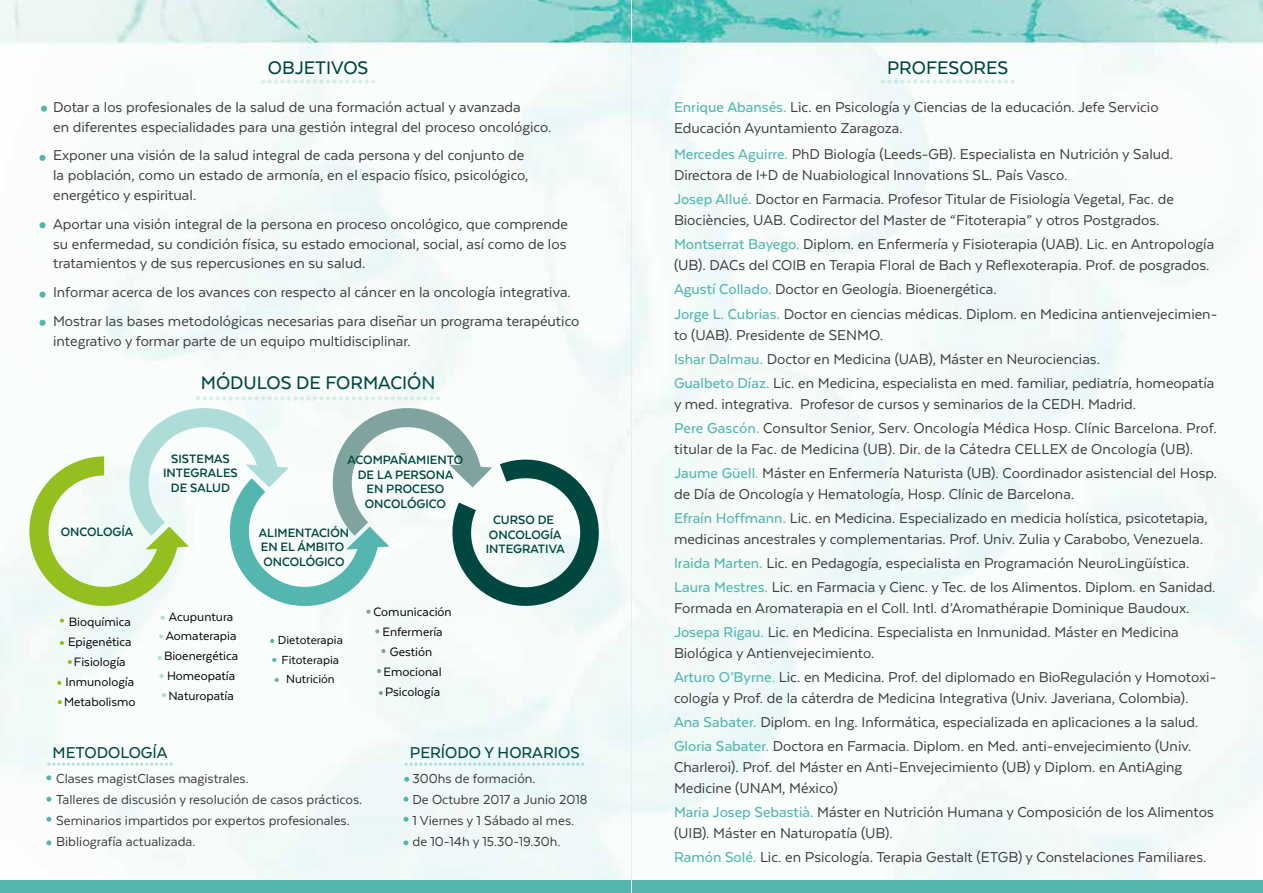
<style>
.page{position:relative;width:1263px;height:893px;background:#fff}
.page>*{position:absolute;margin:0;border:0;box-sizing:border-box;transform-origin:0 0}
.t1{font:500 21px "Texta";color:#00473f}
.t2{font:500 18.15px "Texta";color:#00473f}
.t3{font:16.5px/24px "Texta";color:#3c3c3b}
.t4{font:15px/21px "Texta";color:#3c3c3b}
.t5{font:13.95px/20px "Texta";color:#000;text-align:center}
.t6{font:700 13.95px/14.5px "Texta";color:#00473f;text-align:center}
.t7{font:13.5px/19.2px "Texta";color:#000;text-align:center}
.s1{font-weight:500;color:#54b6af}
.s2{color:#54b6af}
</style>
<div class="page">
<img style="left:0;top:0;width:1263px;height:881px">
<div style="left:0;top:881px;width:1263px;height:12px;background:#54b6af"></div>
<svg style="left:881px;top:79px;width:134px;height:5px"></svg>
<svg style="left:261px;top:79px;width:114px;height:5px"></svg>
<hr style="left:631px;top:0;width:1px;height:893px;background:#ececec">
<svg style="left:41px;top:106px;width:6px;height:6px"></svg>
<div style="left:39px;top:155px;width:7px;height:6px;background:#54b6af;border-radius:50%"></div>
<div style="left:39px;top:292px;width:7px;height:6px;background:#54b6af;border-radius:50%"></div>
<div style="left:39px;top:320px;width:7px;height:6px;background:#54b6af;border-radius:50%"></div>
<div style="left:39px;top:222px;width:7px;height:6px;background:#54b6af;border-radius:50%"></div>
<svg style="left:57px;top:681px;width:4px;height:4px"></svg>
<svg style="left:58px;top:700px;width:4px;height:4px"></svg>
<svg style="left:60px;top:641px;width:4px;height:4px"></svg>
<svg style="left:159px;top:674px;width:5px;height:4px"></svg>
<svg style="left:158px;top:656px;width:4px;height:4px"></svg>
<svg style="left:159px;top:634px;width:4px;height:4px"></svg>
<svg style="left:377px;top:669px;width:4px;height:4px"></svg>
<svg style="left:381px;top:649px;width:4px;height:4px"></svg>
<svg style="left:375px;top:629px;width:4px;height:4px"></svg>
<svg style="left:22px;top:396px;width:586px;height:227px"></svg>
<svg style="left:275px;top:678px;width:4px;height:4px"></svg>
<svg style="left:270px;top:639px;width:4px;height:4px"></svg>
<svg style="left:272px;top:658px;width:4px;height:4px"></svg>
<svg style="left:379px;top:691px;width:4px;height:4px"></svg>
<svg style="left:162px;top:693px;width:4px;height:4px"></svg>
<svg style="left:68px;top:660px;width:4px;height:4px"></svg>
<svg style="left:47px;top:762px;width:126px;height:4px"></svg>
<svg style="left:46px;top:775px;width:5px;height:5px"></svg>
<svg style="left:46px;top:797px;width:5px;height:5px"></svg>
<svg style="left:46px;top:817px;width:5px;height:5px"></svg>
<svg style="left:46px;top:840px;width:5px;height:5px"></svg>
<svg style="left:404px;top:777px;width:5px;height:5px"></svg>
<svg style="left:403px;top:797px;width:5px;height:5px"></svg>
<svg style="left:403px;top:817px;width:5px;height:5px"></svg>
<svg style="left:403px;top:840px;width:5px;height:5px"></svg>
<svg style="left:405px;top:762px;width:179px;height:4px"></svg>
<p class="t1" style="left:268px;top:57px;width:102px">OBJETIVOS</p>
<p class="t3" style="left:53px;top:97px;width:500px;line-height:19.8px">Dotar a los profesionales de la salud de una formación actual y avanzada<br>en diferentes especialidades para una gestión integral del proceso oncológico.</p>
<p class="t3" style="left:53px;top:145px;width:477px;line-height:19.8px">Exponer una visión de la salud integral de cada persona y del conjunto de la población, como un estado de armonía, en el espacio físico, psicológico, energético y espiritual.</p>
<p class="t3" style="left:53px;top:214px;width:516px;line-height:19.8px;text-align:justify">Aportar una visión integral de la persona en proceso oncológico, que comprende su enfermedad, su condición física, su estado emocional, social, así como de los tratamientos y de sus repercusiones en su salud.</p>
<p class="t3" style="left:53px;top:278px;width:528px;line-height:28.8px">Informar acerca de los avances con respecto al cáncer en la oncología integrativa.<br>Mostrar las bases metodológicas necesarias para diseñar un programa terapéutico</p>
<p class="t3" style="left:53px;top:329px;width:359px">integrativo y formar parte de un equipo multidisciplinar.</p>
<p class="t1" style="left:201px;top:371px;width:236px">MÓDULOS DE FORMACIÓN</p>
<p class="t6" style="left:163px;top:451px;width:76px">SISTEMAS<br>INTEGRALES<br>DE SALUD</p>
<p class="t6" style="left:347px;top:452px;width:117px">ACOMPAÑAMIENTO<br>DE LA PERSONA<br>EN PROCESO<br>ONCOLÓGICO</p>
<p class="t6" style="left:61px;top:524px;width:74px">ONCOLOGÍA</p>
<p class="t6" style="left:486px;top:513px;width:81px">CURSO DE<br>ONCOLOGÍA<br>INTEGRATIVA</p>
<p class="t6" style="left:259px;top:525px;width:92px;text-align:left">ALIMENTACIÓN<br>EN EL ÁMBITO<br>ONCOLÓGICO</p>
<p class="t5" style="left:64px;top:612px;width:73px">Bioquímica<br>Epigenética<br>Fisiología<br>Inmunología<br>Metabolismo</p>
<p class="t5" style="left:164px;top:606px;width:76px">Acupuntura<br>Aomaterapia<br>Bioenergética<br>Homeopatía<br>Naturopatía</p>
<p class="t7" style="left:278px;top:631px;width:67px">Dietoterapia<br>Fitoterapia<br>Nutrición</p>
<p class="t5" style="left:373px;top:602px;width:80px">Comunicación<br>Enfermería<br>Gestión<br>Emocional<br>Psicología</p>
<p class="t2" style="left:53px;top:743px;width:116px">METODOLOGÍA</p>
<p class="t4" style="left:56px;top:768px;width:308px">Clases magistClases magistrales.<br>Talleres de discusión y resolución de casos prácticos.<br>Seminarios impartidos por expertos profesionales.<br>Bibliografía actualizada.</p>
<p class="t2" style="left:410px;top:743px;width:171px">PERÍODO Y HORARIOS</p>
<p class="t4" style="left:412px;top:768px;width:177px">300hs de formación.<br>De Octubre 2017 a Junio 2018<br>1 Viernes y 1 Sábado al mes. de 10-14h y 15.30-19.30h.</p>
<p class="t1" style="left:887px;top:57px;width:123px">PROFESORES</p>
<p class="t3" style="left:674px;top:97px;width:486px;line-height:21px"><span class="s1">Enrique Abansés.</span> Lic. en Psicología y Ciencias de la educación. Jefe Servicio<br>Educación Ayuntamiento Zaragoza.</p>
<p class="t3" style="left:674px;top:143px;width:501px;line-height:21px"><span class="s1">Mercedes Aguirre.</span> PhD Biología (Leeds-GB). Especialista en Nutrición y Salud.<br>Directora de l+D de Nuabiological lnnovations SL. País Vasco.</p>
<p class="t3" style="left:674px;top:188px;width:501px;line-height:21px"><span class="s1">Josep Allué.</span> Doctor en Farmacia. Profesor Titular de Fisiología Vegetal, Fac. de<br>Biociències, UAB. Codirector del Master de “Fitoterapia” y otros Postgrados.</p>
<p class="t3" style="left:674px;top:233px;width:542px;line-height:21px"><span class="s1">Montserrat Bayego.</span> Diplom. en Enfermería y Fisioterapia (UAB). Lic. en Antropología (UB). DACs del COIB en Terapia Floral de Bach y Reflexoterapia. Prof. de posgrados.</p>
<p class="t3" style="left:674px;top:276px;width:545px;line-height:25.5px"><span class="s1">Agustí Collado.</span> Doctor en Geología. Bioenergética.<br><span class="s1">Jorge L. Cubrias.</span> Doctor en ciencias médicas. Diplom. en Medicina antienvejecimien-</p>
<p class="t3" style="left:674px;top:323px;width:542px">to (UAB). Presidente de SENMO.<br><span class="s1">Ishar Dalmau.</span> Doctor en Medicina (UAB), Máster en Neurociencias.<br><span class="s1">Gualbeto Díaz.</span> Lic. en Medicina, especialista en med. familiar, pediatría, homeopatía</p>
<p class="t3" style="left:674px;top:392px;width:544px">y med. integrativa. Profesor de cursos y seminarios de la CEDH. Madrid.<br><span class="s1">Pere Gascón.</span> Consultor Senior, Serv. Oncología Médica Hosp. Clínic Barcelona. Prof.</p>
<p class="t3" style="left:674px;top:437px;width:545px">titular de la Fac. de Medicina (UB). Dir. de la Cátedra CELLEX de Oncología (UB).<br><span class="s1">Jaume Güell</span><span class="s2">.</span> Máster en Enfermería Naturista (UB). Coordinador asistencial del Hosp.</p>
<p class="t3" style="left:674px;top:482px;width:535px">de Día de Oncología y Hematología, Hosp. Clínic de Barcelona.<br><span class="s1">Efraín Hoffmann.</span> Lic. en Medicina. Especializado en medicia holística, psicotetapia,</p>
<p class="t3" style="left:674px;top:527px;width:543px">medicinas ancestrales y complementarias. Prof. Univ. Zulia y Carabobo, Venezuela.<br><span class="s1">Iraida Marten.</span> Lic. en Pedagogía, especialista en Programación NeuroLingüística.<br><span class="s1">Laura Mestres.</span> Lic. en Farmacia y Cienc. y Tec. de los Alimentos. Diplom. en Sanidad.</p>
<p class="t3" style="left:674px;top:596px;width:517px">Formada en Aromaterapia en el Coll. Intl. d’Aromathérapie Dominique Baudoux.<br><span class="s1">Josepa Rigau.</span> Lic. en Medicina. Especialista en Inmunidad. Máster en Medicina</p>
<p class="t3" style="left:674px;top:641px;width:544px">Biológica y Antienvejecimiento.<br><span class="s1">Arturo O’Byrne</span><span class="s2">.</span> Lic. en Medicina. Prof. del diplomado en BioRegulación y Homotoxi-</p>
<p class="t3" style="left:674px;top:686px;width:526px">cología y Prof. de la cáterdra de Medicina Integrativa (Univ. Javeriana, Colombia).<br><span class="s1">Ana Sabater.</span> Diplom. en Ing. Informática, especializada en aplicaciones a la salud.<br><span class="s1">Gloria Sabater.</span> Doctora en Farmacia. Diplom. en Med. anti-envejecimiento (Univ.</p>
<p class="t3" style="left:674px;top:757px;width:510px;line-height:21px">Charleroi). Prof. del Máster en Anti-Envejecimiento (UB) y Diplom. en AntiAging<br>Medicine (UNAM, México)</p>
<p class="t3" style="left:674px;top:802px;width:541px;line-height:21px"><span class="s1">Maria Josep Sebastià.</span> Máster en Nutrición Humana y Composición de los Alimentos (UIB). Máster en Naturopatía (UB).</p>
<p class="t3" style="left:674px;top:845px;width:534px"><span class="s1">Ramón Solé.</span> Lic. en Psicología. Terapia Gestalt (ETGB) y Constelaciones Familiares.</p>
</div>
